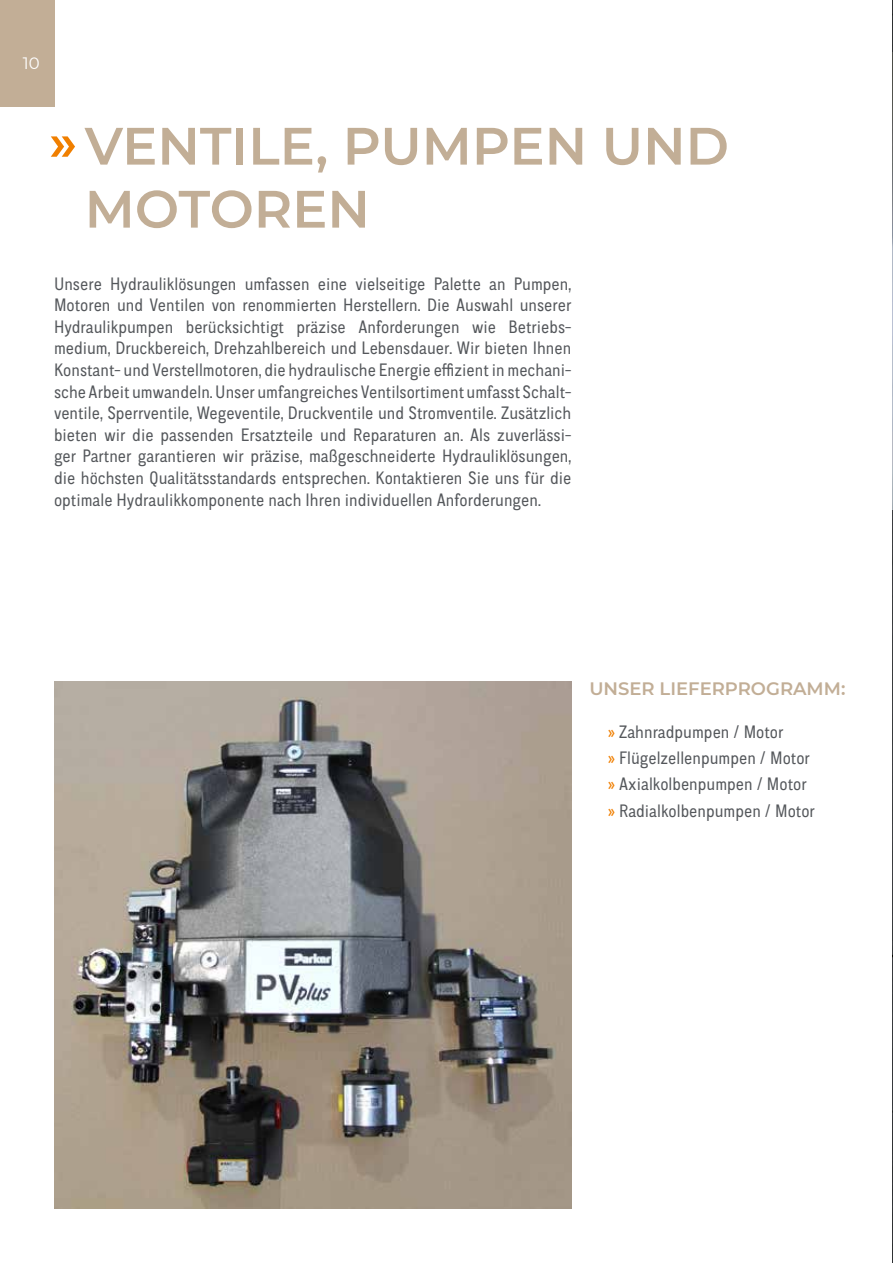
<style>
.page{position:relative;width:893px;height:1263px;background:#fff}
.page>*{position:absolute;margin:0;border:0;box-sizing:border-box;transform-origin:0 0}
.t1{font:600 52.5px/63px "Montserrat";color:#c2ae96}
.t2{font:18px/21.6px "CA Normal";color:#54575b;text-align:justify}
.t3{font:600 18px "Montserrat";color:#c2ae96}
.t4{font:16.5px "Montserrat";color:#fff}
.s1{color:#f07f00}
</style>
<div class="page">
<img style="left:892px;top:0;width:1px;height:1263px">
<div style="left:0;top:0;width:54px;height:106px;background:#c2ae96"></div>
<img style="left:892px;top:53px;width:1px;height:456px">
<img style="left:55px;top:682px;width:516px;height:527px">
<p class="t4" style="left:23px;top:51px;width:18px">10</p>
<h1 class="t1" style="left:85px;top:112px;width:646px;text-indent:-36px"><span class="s1">»</span> VENTILE, PUMPEN UND<br>MOTOREN</h1>
<p class="t2" style="left:54px;top:272px;width:519px">Unsere Hydrauliklösungen umfassen eine vielseitige Palette an Pumpen, Motoren und Ventilen von renommierten Herstellern. Die Auswahl unserer Hydraulikpumpen berücksichtigt präzise Anforderungen wie Betriebs&shy;medium, Druckbereich, Drehzahlbereich und Lebensdauer. Wir bieten Ihnen Konstant- und Verstellmotoren, die hydraulische Energie effizient in mechani&shy;sche Arbeit umwandeln. Unser umfangreiches Ventilsortiment umfasst Schalt&shy;ventile, Sperrventile, Wegeventile, Druckventile und Stromventile. Zusätzlich bieten wir die passenden Ersatzteile und Reparaturen an. Als zuverlässi&shy;ger Partner garantieren wir präzise, maßgeschneiderte Hydrauliklösungen, die höchsten Qualitätsstandards entsprechen. Kontaktieren Sie uns für die optimale Hydraulikkomponente nach Ihren individuellen Anforderungen.</p>
<p class="t3" style="left:589px;top:676px;width:258px">UNSER LIEFERPROGRAMM:</p>
<p class="t2" style="left:607px;top:718px;width:209px;line-height:26.2px;text-align:left"><span class="s1">»</span> Zahnradpumpen / Motor<br><span class="s1">»</span> Flügelzellenpumpen / Motor <span class="s1">»</span> Axialkolbenpumpen / Motor <span class="s1">»</span> Radialkolbenpumpen / Motor</p>
</div>
